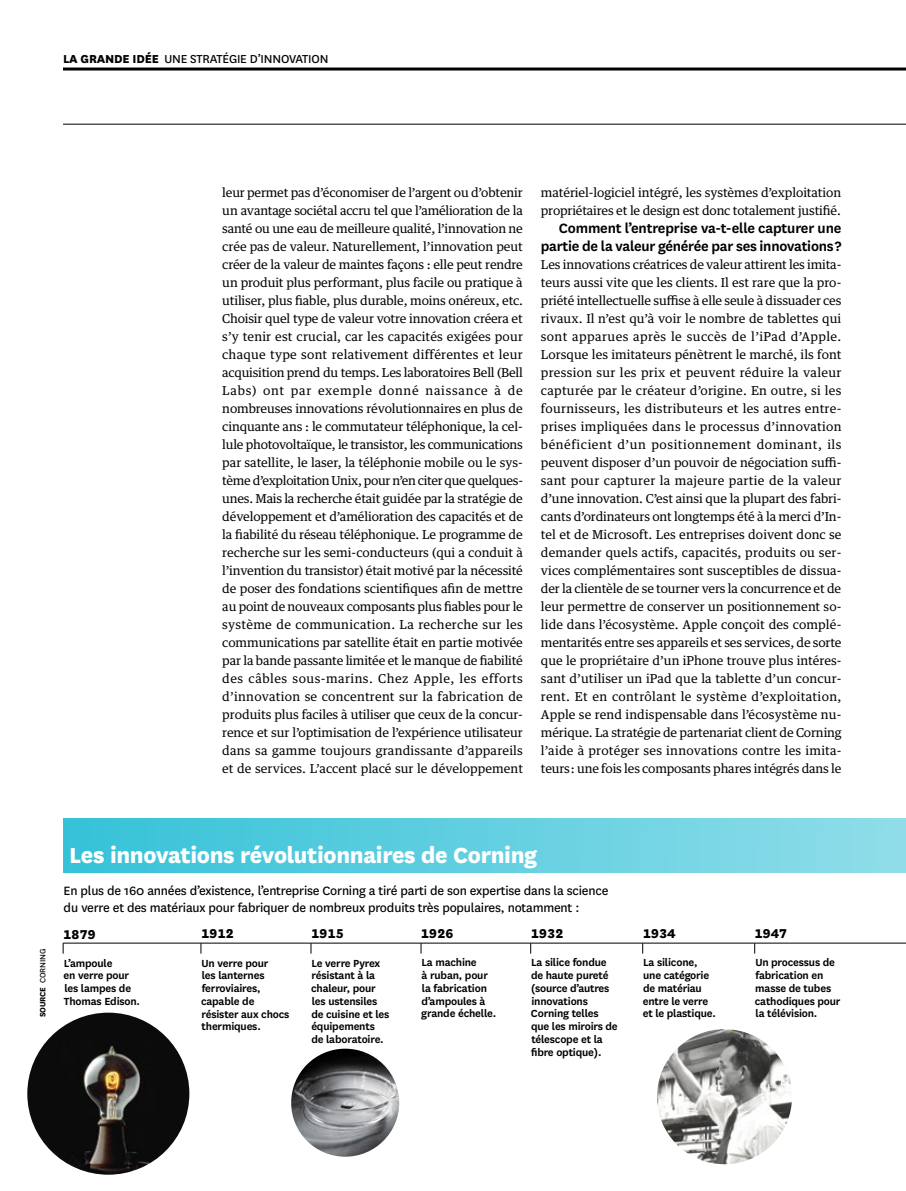
<style>
.page{position:relative;width:906px;height:1191px;background:#fff}
.page>*{position:absolute;margin:0;border:0;box-sizing:border-box;transform-origin:0 0}
.t1{font:800 25.5px "National HBR";letter-spacing:-.015em;color:#fff}
.t2{font:600 15.75px/18px "National HBR";letter-spacing:-.015em;color:#000;text-align:right}
.t3{font:800 15px "National HBR";letter-spacing:-.03em;color:#000}
.t4{font:14.1px/16.5px "National HBR";letter-spacing:-.015em;color:#000}
.t5{font:13.5px "National HBR";letter-spacing:-.015em;color:#000}
.t6{font:12.3px/18px "Guardian Text Egyp HBR";letter-spacing:-.015em;color:#000;text-align:justify}
.t7{font:600 12px/12.8px "National HBR";letter-spacing:-.015em;color:#000}
.t8{font:9px "National HBR";letter-spacing:-.015em;color:#000}
.s1{font-weight:800}
.s2{font-weight:700}
</style>
<div class="page">
<img style="left:27px;top:1012px;width:162px;height:162px;border-radius:81px">
<img style="left:657px;top:1029px;width:135px;height:135px;border-radius:67px">
<hr style="left:63px;top:943px;width:843px;height:1px;background:#000">
<img style="left:291px;top:1048px;width:108px;height:108px;border-radius:54px">
<div style="left:63px;top:818px;width:843px;height:54px;background:linear-gradient(to right,#35c2d8,#90dde9)"></div>
<hr style="left:63px;top:124px;width:843px;height:1px;background:#000">
<hr style="left:63px;top:68px;width:843px;height:3px;background:#000">
<p class="t5" style="left:63px;top:50px;width:267px"><span class="s1">LA GRANDE IDÉE</span> UNE STRATÉGIE D’INNOVATION</p>
<p class="t6" style="left:222px;top:182px;width:302px">leur permet pas d’économiser de l’argent ou d’obtenir un avantage sociétal accru tel que l’amélioration de la santé ou une eau de meilleure qualité, l’innovation ne crée pas de valeur. Naturellement, l’innovation peut créer de la valeur de maintes façons : elle peut rendre un produit plus performant, plus facile ou pratique à utiliser, plus fiable, plus durable, moins onéreux, etc.<br>Choisir quel type de valeur votre innovation créera et s’y tenir est crucial, car les capacités exigées pour chaque type sont relativement différentes et leur acquisition prend du temps. Les laboratoires Bell (Bell Labs) ont par exemple donné naissance à de nombreuses innovations révolutionnaires en plus de cinquante ans : le commutateur téléphonique, la cel&shy;lule photovoltaïque, le transistor, les communications par satellite, le laser, la téléphonie mobile ou le sys&shy;tème d’exploitation Unix, pour n’en citer que quelques&shy;unes. Mais la recherche était guidée par la stratégie de développement et d’amélioration des capacités et de la fiabilité du réseau téléphonique. Le programme de recherche sur les semi-conducteurs (qui a conduit à l’invention du transistor) était motivé par la nécessité de poser des fondations scientifiques afin de mettre au point de nouveaux composants plus fiables pour le système de communication. La recherche sur les communications par satellite était en partie motivée par la bande passante limitée et le manque de fiabilité des câbles sous-marins. Chez Apple, les efforts d’innovation se concentrent sur la fabrication de produits plus faciles à utiliser que ceux de la concur&shy;rence et sur l’optimisation de l’expérience utilisateur dans sa gamme toujours grandissante d’appareils et de services. L’accent placé sur le développement</p>
<p class="t6" style="left:541px;top:182px;width:302px">matériel-logiciel intégré, les systèmes d’exploitation propriétaires et le design est donc totalement justifié.</p>
<p class="t2" style="left:541px;top:218px;width:302px">Comment l’entreprise va-t-elle capturer une partie de la valeur générée par ses innovations ?</p>
<p class="t6" style="left:541px;top:254px;width:302px">Les innovations créatrices de valeur attirent les imita&shy;teurs aussi vite que les clients. Il est rare que la pro&shy;priété intellectuelle suffise à elle seule à dissuader ces rivaux. Il n’est qu’à voir le nombre de tablettes qui sont apparues après le succès de l’iPad d’Apple.<br>Lorsque les imitateurs pénètrent le marché, ils font pression sur les prix et peuvent réduire la valeur capturée par le créateur d’origine. En outre, si les fournisseurs, les distributeurs et les autres entre&shy;prises impliquées dans le processus d’innovation bénéficient d’un positionnement dominant, ils peuvent disposer d’un pouvoir de négociation suffi&shy;sant pour capturer la majeure partie de la valeur d’une innovation. C’est ainsi que la plupart des fabri&shy;cants d’ordinateurs ont longtemps été à la merci d’In&shy;tel et de Microsoft. Les entreprises doivent donc se demander quels actifs, capacités, produits ou ser&shy;vices complémentaires sont susceptibles de dissua&shy;der la clientèle de se tourner vers la concurrence et de leur permettre de conserver un positionnement so&shy;lide dans l’écosystème. Apple conçoit des complé&shy;mentarités entre ses appareils et ses services, de sorte que le propriétaire d’un iPhone trouve plus intéres&shy;sant d’utiliser un iPad que la tablette d’un concur&shy;rent. Et en contrôlant le système d’exploitation, Apple se rend indispensable dans l’écosystème nu&shy;mérique. La stratégie de partenariat client de Corning l’aide à protéger ses innovations contre les imita&shy;teurs : une fois les composants phares intégrés dans le</p>
<p class="t8" style="left:37px;top:1017px;width:70px;rotate:-90deg"><span class="s2">SOURCE</span> CORNING</p>
<h1 class="t1" style="left:69px;top:836px;width:469px">Les innovations révolutionnaires de Corning</h1>
<p class="t4" style="left:64px;top:881px;width:546px">En plus de 160 années d’existence, l’entreprise Corning a tiré parti de son expertise dans la science du verre et des matériaux pour fabriquer de nombreux produits très populaires, notamment :</p>
<p class="t3" style="left:63px;top:923px;width:34px">1879</p>
<p class="t3" style="left:201px;top:922px;width:34px">1912</p>
<p class="t3" style="left:421px;top:922px;width:34px">1926</p>
<p class="t3" style="left:531px;top:922px;width:34px">1932</p>
<p class="t3" style="left:643px;top:922px;width:34px">1934</p>
<p class="t3" style="left:754px;top:922px;width:34px">1947</p>
<p class="t7" style="left:64px;top:955px;width:78px">L’ampoule<br>en verre pour les lampes de<br>Thomas Edison.</p>
<p class="t7" style="left:201px;top:955px;width:90px">Un verre pour<br>les lanternes ferroviaires, capable de résister aux chocs thermiques.</p>
<p class="t7" style="left:421px;top:955px;width:76px">La machine<br>à ruban, pour la fabrication d’ampoules à grande échelle.</p>
<p class="t7" style="left:531px;top:955px;width:88px">La silice fondue de haute pureté (source d’autres innovations<br>Corning telles que les miroirs de télescope et la fibre optique).</p>
<p class="t7" style="left:643px;top:955px;width:75px">La silicone, une catégorie de matériau entre le verre et le plastique.</p>
<p class="t7" style="left:755px;top:955px;width:87px">Un processus de fabrication en masse de tubes cathodiques pour la télévision.</p>
<p class="t3" style="left:311px;top:922px;width:34px">1915</p>
<p class="t7" style="left:311px;top:955px;width:80px">Le verre Pyrex résistant à la chaleur, pour les ustensiles de cuisine et les équipements de laboratoire.</p>
</div>
